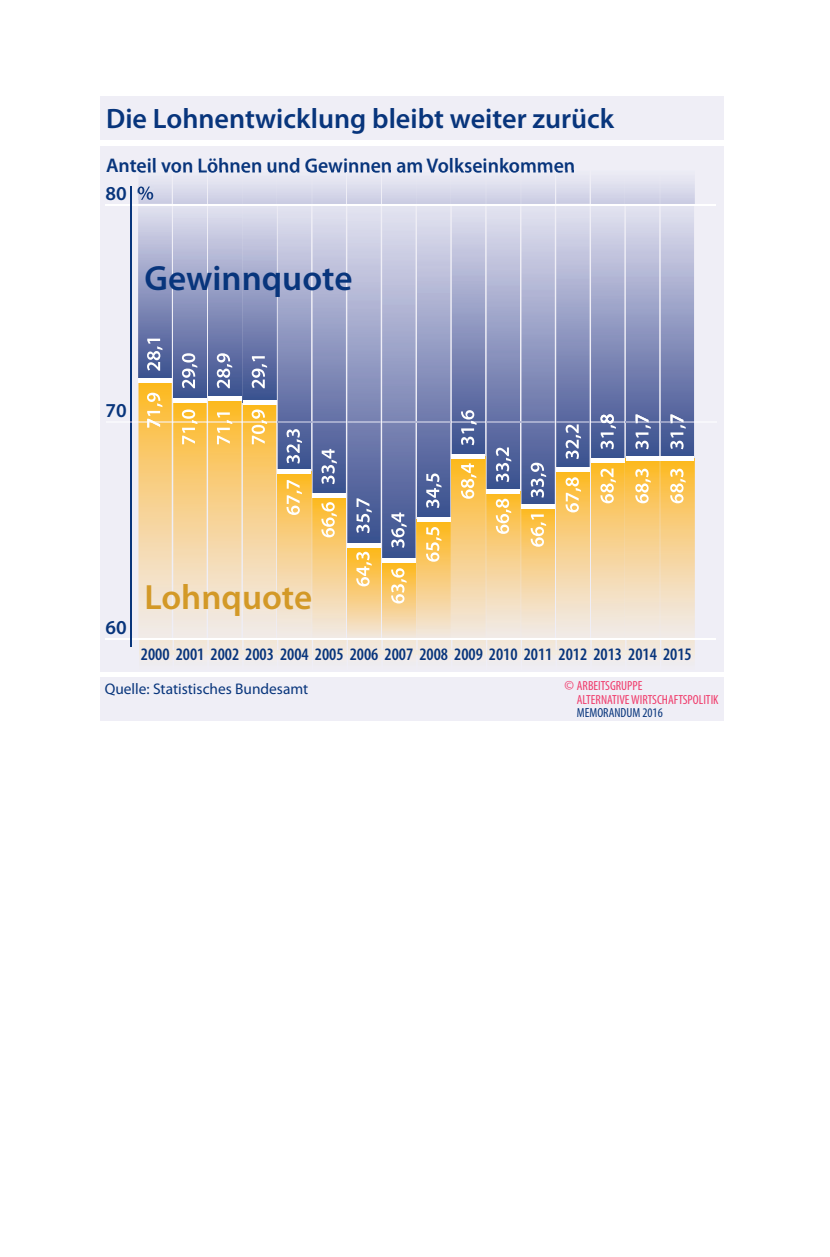
<style>
.page{position:relative;width:830px;height:1257px;background:#fff}
.page>*{position:absolute;margin:0;border:0;box-sizing:border-box;transform-origin:0 0}
.t1{font:600 35.1px "Myriad Pro";color:#08357c}
.t2{font:600 35.1px "Myriad Pro";color:#d39927}
.t3{font:600 28.12px "Myriad Pro";color:#08357c}
.t4{font:600 19.8px "Myriad Pro";color:#08357c}
.t5{font:600 condensed 17.55px "Myriad Pro";color:#08357c}
.t6{font:15.3px "Myriad Pro";color:#08357c}
.t7{font:condensed 13.28px/13.3px "Myriad Pro";color:#ef3b6b}
.t8{font:condensed 13.28px "Myriad Pro";color:#08357c}
.s1{font-size:14.17px}
</style>
<div class="page">
<svg style="left:100px;top:146px;width:623px;height:525px;background:#e8e7f0"></svg>
<div style="left:100px;top:677px;width:623px;height:44px;background:#efeef6"></div>
<img style="left:661px;top:640px;width:33px;height:20px">
<img style="left:522px;top:640px;width:137px;height:20px">
<img style="left:486px;top:206px;width:34px;height:454px">
<img style="left:348px;top:640px;width:137px;height:20px">
<img style="left:312px;top:206px;width:34px;height:454px">
<img style="left:209px;top:640px;width:102px;height:20px">
<img style="left:138px;top:206px;width:69px;height:454px">
<img style="left:661px;top:651px;width:33px;height:3px">
<img style="left:522px;top:651px;width:137px;height:3px">
<img style="left:487px;top:651px;width:33px;height:3px">
<img style="left:348px;top:651px;width:137px;height:3px">
<img style="left:313px;top:651px;width:33px;height:3px">
<img style="left:209px;top:651px;width:102px;height:3px">
<img style="left:174px;top:651px;width:33px;height:3px">
<img style="left:139px;top:651px;width:33px;height:3px">
<img style="left:208px;top:206px;width:33px;height:432px">
<img style="left:243px;top:206px;width:68px;height:432px">
<img style="left:347px;top:206px;width:33px;height:432px">
<img style="left:382px;top:206px;width:33px;height:432px">
<img style="left:417px;top:206px;width:68px;height:432px">
<img style="left:521px;top:206px;width:33px;height:432px">
<img style="left:556px;top:206px;width:137px;height:432px">
<div style="left:100px;top:96px;width:623px;height:44px;background:#efeef6"></div>
<hr style="left:106px;top:638px;width:609px;height:2px;background:#fff">
<hr style="left:106px;top:204px;width:609px;height:2px;background:#fff">
<div style="left:277px;top:469px;width:34px;height:5px;background:#fff"></div>
<div style="left:312px;top:493px;width:34px;height:5px;background:#fff"></div>
<div style="left:347px;top:543px;width:33px;height:5px;background:#fff"></div>
<div style="left:382px;top:558px;width:33px;height:5px;background:#fff"></div>
<div style="left:417px;top:517px;width:33px;height:5px;background:#fff"></div>
<div style="left:451px;top:454px;width:34px;height:5px;background:#fff"></div>
<hr style="left:486px;top:489px;width:33px;height:4px;background:#fff">
<div style="left:521px;top:504px;width:33px;height:5px;background:#fff"></div>
<div style="left:556px;top:467px;width:33px;height:5px;background:#fff"></div>
<hr style="left:590px;top:459px;width:34px;height:4px;background:#fff">
<div style="left:625px;top:456px;width:34px;height:5px;background:#fff"></div>
<div style="left:660px;top:456px;width:33px;height:5px;background:#fff"></div>
<img style="left:138px;top:181px;width:68px;height:23px">
<img style="left:138px;top:171px;width:68px;height:2px">
<img style="left:138px;top:186px;width:15px;height:14px">
<img style="left:209px;top:171px;width:31px;height:2px">
<img style="left:243px;top:171px;width:137px;height:2px">
<img style="left:382px;top:171px;width:33px;height:2px">
<img style="left:419px;top:171px;width:100px;height:2px">
<img style="left:521px;top:171px;width:32px;height:2px">
<img style="left:556px;top:171px;width:137px;height:33px">
<svg style="left:556px;top:171px;width:17px;height:2px"></svg>
<svg style="left:286px;top:480px;width:16px;height:35px"></svg>
<svg style="left:321px;top:502px;width:16px;height:35px"></svg>
<svg style="left:356px;top:552px;width:15px;height:34px"></svg>
<svg style="left:391px;top:568px;width:15px;height:35px"></svg>
<svg style="left:426px;top:527px;width:15px;height:35px"></svg>
<svg style="left:460px;top:463px;width:16px;height:36px"></svg>
<svg style="left:495px;top:499px;width:16px;height:35px"></svg>
<svg style="left:530px;top:514px;width:16px;height:33px"></svg>
<svg style="left:565px;top:477px;width:15px;height:35px"></svg>
<svg style="left:600px;top:468px;width:15px;height:35px"></svg>
<svg style="left:635px;top:468px;width:15px;height:35px"></svg>
<svg style="left:670px;top:468px;width:15px;height:35px"></svg>
<svg style="left:286px;top:429px;width:16px;height:34px"></svg>
<svg style="left:321px;top:449px;width:16px;height:35px"></svg>
<svg style="left:356px;top:498px;width:15px;height:35px"></svg>
<svg style="left:391px;top:512px;width:15px;height:36px"></svg>
<svg style="left:426px;top:473px;width:15px;height:35px"></svg>
<svg style="left:495px;top:447px;width:16px;height:35px"></svg>
<svg style="left:530px;top:462px;width:16px;height:35px"></svg>
<svg style="left:565px;top:424px;width:16px;height:35px"></svg>
<hr style="left:130px;top:186px;width:1px;height:461px;background:#08357c">
<hr style="left:693px;top:421px;width:22px;height:2px;background:#f7f7fb">
<img style="left:685px;top:421px;width:8px;height:2px">
<img style="left:650px;top:421px;width:9px;height:2px">
<img style="left:486px;top:421px;width:33px;height:2px">
<img style="left:521px;top:421px;width:33px;height:2px">
<img style="left:556px;top:421px;width:33px;height:2px">
<img style="left:277px;top:421px;width:103px;height:2px">
<img style="left:382px;top:421px;width:33px;height:2px">
<img style="left:417px;top:421px;width:44px;height:2px">
<svg style="left:461px;top:410px;width:25px;height:35px"></svg>
<svg style="left:589px;top:414px;width:61px;height:35px;background:#7180ae"></svg>
<svg style="left:659px;top:414px;width:26px;height:35px"></svg>
<hr style="left:106px;top:421px;width:24px;height:2px;background:#f7f7fb">
<svg style="left:130px;top:339px;width:147px;height:105px;background:#aea18c"></svg>
<h2 class="t3" style="left:106px;top:101px;width:509px">Die Lohnentwicklung bleibt weiter zurück</h2>
<p class="t4" style="left:106px;top:153px;width:470px">Anteil von Löhnen und Gewinnen am Volkseinkommen</p>
<p class="t4" style="left:106px;top:180px;width:50px">80 %</p>
<h1 class="t1" style="left:144px;top:256px;width:209px">Gewinnquote</h1>
<p class="t4" style="left:106px;top:397px;width:23px">70</p>
<p class="t4" style="left:106px;top:614px;width:23px">60</p>
<h1 class="t2" style="left:144px;top:574px;width:169px">Lohnquote</h1>
<p class="t5" style="left:141px;top:644px;width:552px">2000 2001 2002 2003 2004 2005 2006 2007 2008 2009 2010 2011 2012 2013 2014 2015</p>
<p class="t6" style="left:105px;top:679px;width:205px">Quelle: Statistisches Bundesamt</p>
<p class="t7" style="left:576px;top:679px;width:143px;text-indent:-12px"><span class="s1">©</span> ARBEITSGRUPPE<br>ALTERNATIVE WIRTSCHAFTSPOLITIK</p>
<p class="t8" style="left:576px;top:704px;width:87px">MEMORANDUM 2016</p>
</div>
